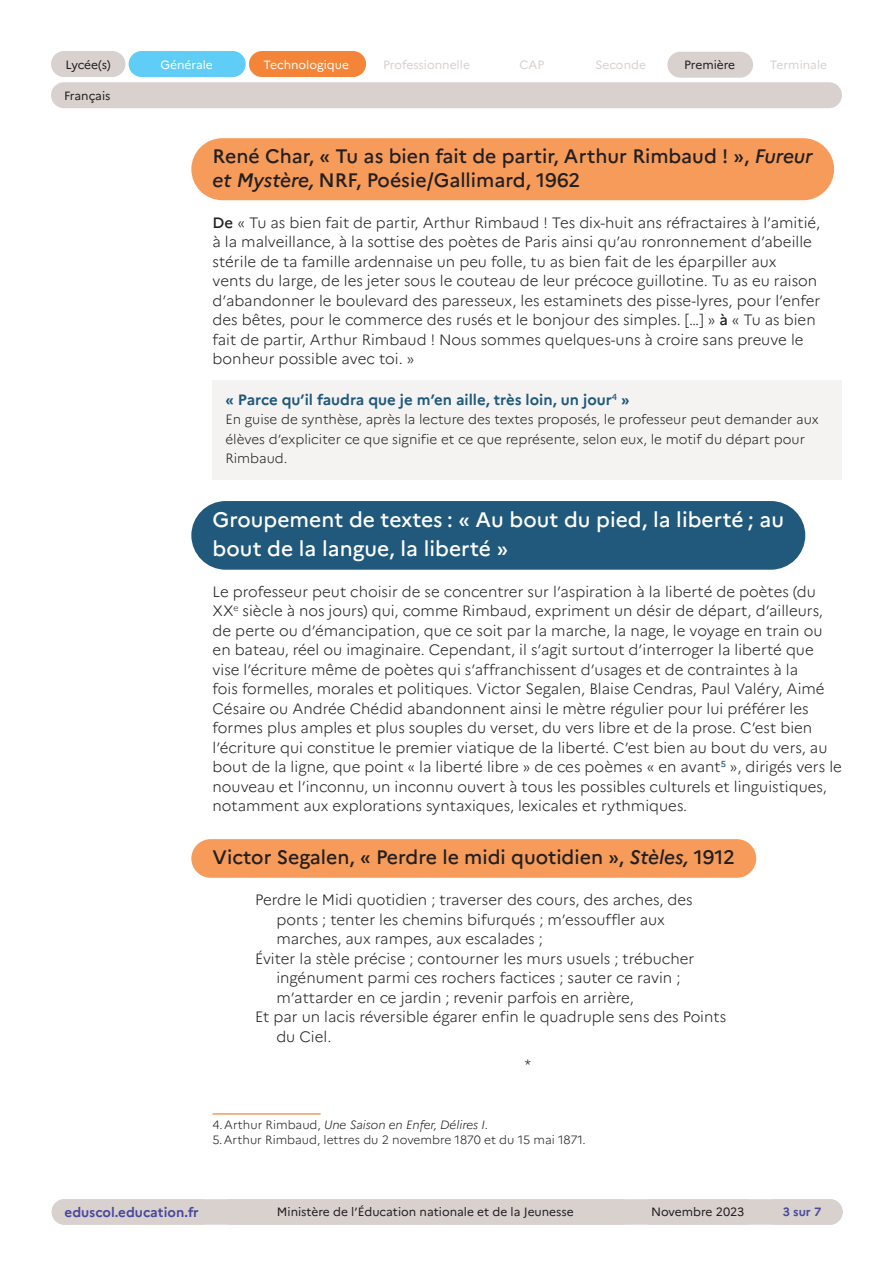
<style>
.page{position:relative;width:893px;height:1263px;background:#fff}
.page>*{position:absolute;margin:0;border:0;box-sizing:border-box;transform-origin:0 0}
.t1{font:500 21px/28.5px "Marianne";color:#fff}
.t2{font:500 19.5px/23.4px "Marianne";color:#231f20}
.t3{font:300 15px/19.5px "Marianne";color:#231f20}
.t4{font:700 15px "Marianne";color:#20597b}
.t5{font:300 13.5px/19.5px "Marianne";color:#231f20}
.t6{font:700 13.5px "Marianne";color:#4a489e}
.t7{font:300 12px/15px "Marianne";color:#231f20}
.t8{font:12px "Marianne";color:#231f20}
.t9{font:12px "Marianne";color:#d8d1ce}
.t10{font:12px "Marianne";color:#fff}
.t11{font:700 12px "Marianne";color:#4a489e}
.s1{font-style:italic}
.s2{font-weight:500}
</style>
<div class="page">
<div style="left:52px;top:1199px;width:791px;height:26px;background:#d8d1ce;border-radius:13px"></div>
<div style="left:51px;top:51px;width:74px;height:26px;background:#d8d1ce;border-radius:13px"></div>
<div style="left:129px;top:51px;width:117px;height:26px;background:#5fcdf5;border-radius:13px"></div>
<div style="left:249px;top:51px;width:117px;height:26px;background:#f48437;border-radius:13px"></div>
<div style="left:667px;top:52px;width:86px;height:26px;background:#d8d1ce;border-radius:13px"></div>
<div style="left:51px;top:82px;width:791px;height:26px;background:#d8d1ce;border-radius:13px"></div>
<div style="left:191px;top:138px;width:643px;height:62px;background:#f69b59;border-radius:31px"></div>
<div style="left:191px;top:501px;width:614px;height:69px;background:#20597b;border-radius:34px"></div>
<div style="left:191px;top:839px;width:565px;height:39px;background:#f69b59;border-radius:19px"></div>
<div style="left:213px;top:380px;width:629px;height:100px;background:#f4f3f2"></div>
<hr style="left:213px;top:1113px;width:108px;height:2px;background:#f69b59">
<p class="t8" style="left:65px;top:57px;width:47px">Lycée(s)</p>
<p class="t10" style="left:160px;top:57px;width:54px">Générale</p>
<p class="t10" style="left:263px;top:57px;width:87px">Technologique</p>
<p class="t9" style="left:383px;top:57px;width:88px">Professionnelle</p>
<p class="t9" style="left:520px;top:58px;width:26px">CAP</p>
<p class="t9" style="left:596px;top:58px;width:52px">Seconde</p>
<p class="t8" style="left:684px;top:58px;width:53px">Première</p>
<p class="t9" style="left:770px;top:58px;width:59px">Terminale</p>
<p class="t8" style="left:64px;top:88px;width:48px">Français</p>
<h2 class="t2" style="left:213px;top:145px;width:602px">René Char, « Tu as bien fait de partir, Arthur Rimbaud ! », <span class="s1">Fureur et Mystère,</span> NRF, Poésie/Gallimard, 1962</h2>
<p class="t3" style="left:213px;top:212px;width:609px"><span class="s2">De</span> « Tu as bien fait de partir, Arthur Rimbaud ! Tes dix-huit ans réfractaires à l’amitié, à la malveillance, à la sottise des poètes de Paris ainsi qu’au ronronnement d’abeille stérile de ta famille ardennaise un peu folle, tu as bien fait de les éparpiller aux<br>vents du large, de les jeter sous le couteau de leur précoce guillotine. Tu as eu raison d’abandonner le boulevard des paresseux, les estaminets des pisse-lyres, pour l’enfer des bêtes, pour le commerce des rusés et le bonjour des simples. […] » <span class="s2">à</span> « Tu as bien fait de partir, Arthur Rimbaud ! Nous sommes quelques-uns à croire sans preuve le bonheur possible avec toi. »</p>
<p class="t4" style="left:225px;top:390px;width:406px">« Parce qu’il faudra que je m’en aille, très loin, un jour<sup>4</sup> »</p>
<p class="t5" style="left:225px;top:409px;width:595px">En guise de synthèse, après la lecture des textes proposés, le professeur peut demander aux élèves d’expliciter ce que signifie et ce que représente, selon eux, le motif du départ pour<br>Rimbaud.</p>
<h1 class="t1" style="left:213px;top:506px;width:573px">Groupement de textes : « Au bout du pied, la liberté ; au bout de la langue, la liberté »</h1>
<p class="t3" style="left:213px;top:582px;width:631px">Le professeur peut choisir de se concentrer sur l’aspiration à la liberté de poètes (du XX<sup>e</sup> siècle à nos jours) qui, comme Rimbaud, expriment un désir de départ, d’ailleurs, de perte ou d’émancipation, que ce soit par la marche, la nage, le voyage en train ou en bateau, réel ou imaginaire. Cependant, il s’agit surtout d’interroger la liberté que vise l’écriture même de poètes qui s’affranchissent d’usages et de contraintes à la<br>fois formelles, morales et politiques. Victor Segalen, Blaise Cendras, Paul Valéry, Aimé Césaire ou Andrée Chédid abandonnent ainsi le mètre régulier pour lui préférer les formes plus amples et plus souples du verset, du vers libre et de la prose. C’est bien l’écriture qui constitue le premier viatique de la liberté. C’est bien au bout du vers, au bout de la ligne, que point « la liberté libre » de ces poèmes « en avant<sup>5</sup> », dirigés vers le nouveau et l’inconnu, un inconnu ouvert à tous les possibles culturels et linguistiques, notamment aux explorations syntaxiques, lexicales et rythmiques.</p>
<h2 class="t2" style="left:213px;top:846px;width:524px">Victor Segalen, « Perdre le midi quotidien », <span class="s1">Stèles,</span> 1912</h2>
<p class="t3" style="left:255px;top:890px;width:439px">Perdre le Midi quotidien ; traverser des cours, des arches, des</p>
<p class="t3" style="left:276px;top:909px;width:390px">ponts ; tenter les chemins bifurqués ; m’essouffler aux</p>
<p class="t3" style="left:276px;top:929px;width:268px">marches, aux rampes, aux escalades ;</p>
<p class="t3" style="left:255px;top:948px;width:441px">Éviter la stèle précise ; contourner les murs usuels ; trébucher</p>
<p class="t3" style="left:276px;top:968px;width:406px">ingénument parmi ces rochers factices ; sauter ce ravin ;</p>
<p class="t3" style="left:276px;top:987px;width:359px">m’attarder en ce jardin ; revenir parfois en arrière,</p>
<p class="t3" style="left:255px;top:1007px;width:473px">Et par un lacis réversible égarer enfin le quadruple sens des Points</p>
<p class="t3" style="left:276px;top:1026px;width:57px">du Ciel.</p>
<p class="t3" style="left:525px;top:1054px;width:8px">*</p>
<p class="t7" style="left:213px;top:1117px;width:375px">4.Arthur Rimbaud, <span class="s1">Une Saison en Enfer, Délires I.<br></span>5.Arthur Rimbaud, lettres du 2 novembre 1870 et du 15 mai 1871.</p>
<p class="t6" style="left:65px;top:1204px;width:136px">eduscol.education.fr</p>
<p class="t8" style="left:277px;top:1205px;width:298px">Ministère de l’Éducation nationale et de la Jeunesse</p>
<p class="t8" style="left:651px;top:1205px;width:95px">Novembre 2023</p>
<p class="t11" style="left:783px;top:1205px;width:40px">3 sur 7</p>
</div>
